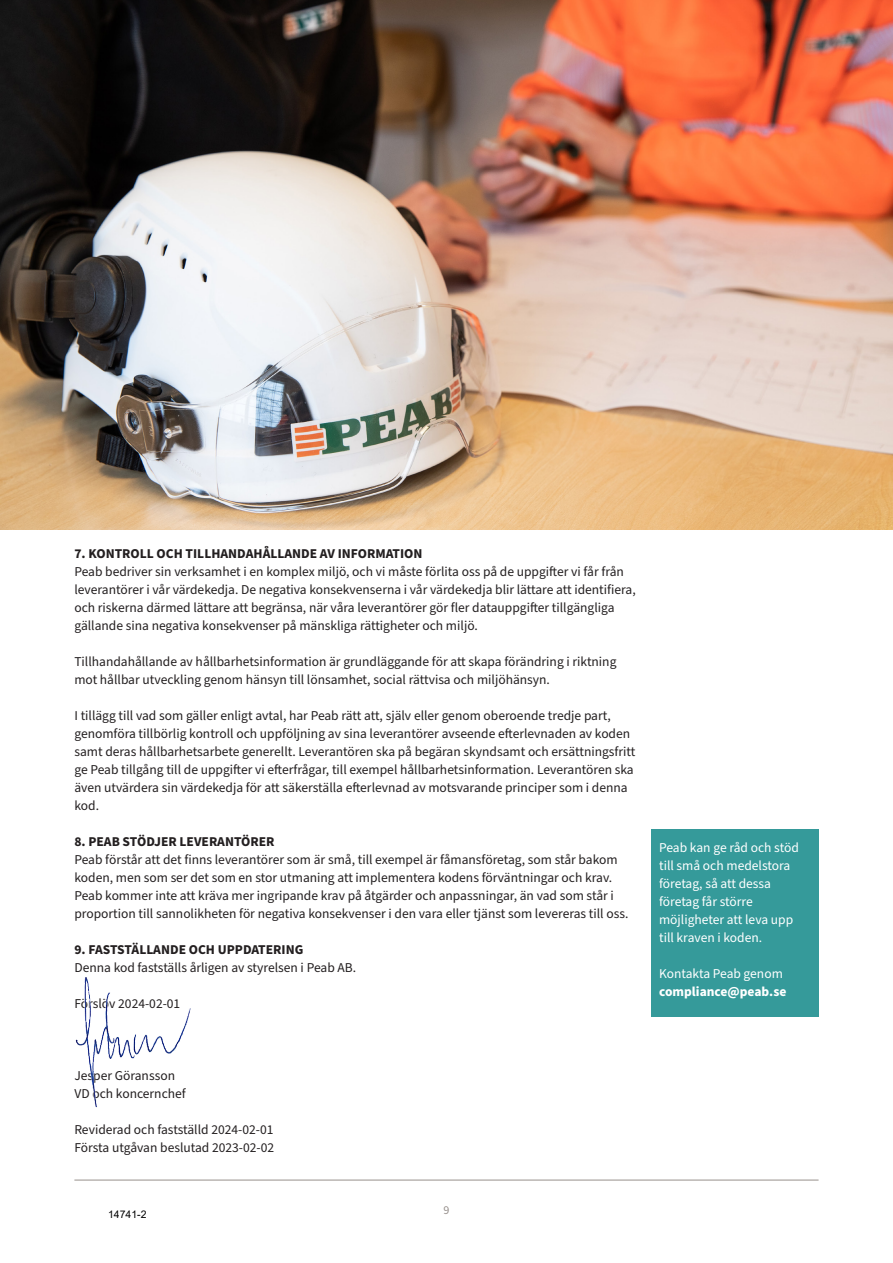
<style>
.page{position:relative;width:893px;height:1263px;background:#fff}
.page>*{position:absolute;margin:0;border:0;box-sizing:border-box;transform-origin:0 0}
.Body_text_9_12{font:13.5px/18px "Source Sans Pro";color:#231f20}
.Caption___Description_8_11_Bold{font:13.5px/18px "Source Sans Pro";color:#fff}
.Body_title__9_12{font:700 13.5px "Source Sans Pro";color:#231f20}
.Body_title__9_12-2{font:13.5px "Source Sans Pro";color:#231f20}
.Caption___Description_8_11_Bold-2{font:700 13.5px/18px "Source Sans Pro";color:#fff}
.t1{font:12px "Source Sans Pro";color:#97908c}
.t2{font:10.5px "Arial";color:#000}
.s1{font-weight:400}
</style>
<div class="page">
<img style="left:0;top:0;width:893px;height:529px">
<div style="left:651px;top:829px;width:168px;height:187px;background:#359a9a"></div>
<img style="left:75px;top:977px;width:116px;height:131px">
<hr style="left:74px;top:1180px;width:745px;height:1px;background:#97908c">
<p class="Body_title__9_12" style="left:74px;top:544px;width:350px">7. KONTROLL OCH TILLHANDAHÅLLANDE AV INFORMATION</p>
<p class="Body_text_9_12" style="left:74px;top:563px;width:563px">Peab bedriver sin verksamhet i en komplex miljö, och vi måste förlita oss på de uppgifter vi får från leverantörer i vår värdekedja. De negativa konsekvenserna i vår värdekedja blir lättare att identifiera, och riskerna därmed lättare att begränsa, när våra leverantörer gör fler datauppgifter tillgängliga gällande sina negativa konsekvenser på mänskliga rättigheter och miljö.</p>
<p class="Body_text_9_12" style="left:74px;top:653px;width:544px">Tillhandahållande av hållbarhetsinformation är grundläggande för att skapa förändring i riktning mot hållbar utveckling genom hänsyn till lönsamhet, social rättvisa och miljöhänsyn.</p>
<p class="Body_text_9_12" style="left:74px;top:707px;width:563px">I tillägg till vad som gäller enligt avtal, har Peab rätt att, själv eller genom oberoende tredje part, genomföra tillbörlig kontroll och uppföljning av sina leverantörer avseende efterlevnaden av koden samt deras hållbarhetsarbete generellt. Leverantören ska på begäran skyndsamt och ersättningsfritt ge Peab tillgång till de uppgifter vi efterfrågar, till exempel hållbarhetsinformation. Leverantören ska även utvärdera sin värdekedja för att säkerställa efterlevnad av motsvarande principer som i denna kod.</p>
<p class="Body_title__9_12" style="left:74px;top:832px;width:202px">8. PEAB STÖDJER LEVERANTÖRER</p>
<p class="Body_text_9_12" style="left:74px;top:851px;width:555px">Peab förstår att det finns leverantörer som är små, till exempel är fåmansföretag, som står bakom koden, men som ser det som en stor utmaning att implementera kodens förväntningar och krav.<br>Peab kommer inte att kräva mer ingripande krav på åtgärder och anpassningar, än vad som står i proportion till sannolikheten för negativa konsekvenser i den vara eller tjänst som levereras till oss.</p>
<p class="Body_title__9_12" style="left:74px;top:940px;width:230px">9. FASTSTÄLLANDE OCH UPPDATERING</p>
<p class="Body_title__9_12-2" style="left:74px;top:959px;width:283px">Denna kod fastställs årligen av styrelsen i Peab AB.</p>
<p class="Body_text_9_12" style="left:74px;top:995px;width:107px">Förslöv 2024-02-01</p>
<p class="Caption___Description_8_11_Bold" style="left:659px;top:838px;width:141px">Peab kan ge råd och stöd till små och medelstora företag, så att dessa företag får större möjligheter att leva upp till kraven i koden.</p>
<p class="Caption___Description_8_11_Bold-2" style="left:659px;top:964px;width:129px"><span class="s1">Kontakta Peab genom </span>compliance@peab.se</p>
<p class="Body_text_9_12" style="left:74px;top:1067px;width:102px">Jesper Göransson</p>
<p class="Body_text_9_12" style="left:74px;top:1085px;width:113px">VD och koncernchef</p>
<p class="Body_text_9_12" style="left:74px;top:1121px;width:201px">Reviderad och fastställd 2024-02-01</p>
<p class="Body_text_9_12" style="left:74px;top:1139px;width:201px">Första utgåvan beslutad 2023-02-02</p>
<p class="t2" style="left:108px;top:1207px;width:40px">14741-2</p>
<p class="t1" style="left:443px;top:1201px;width:7px">9</p>
</div>
